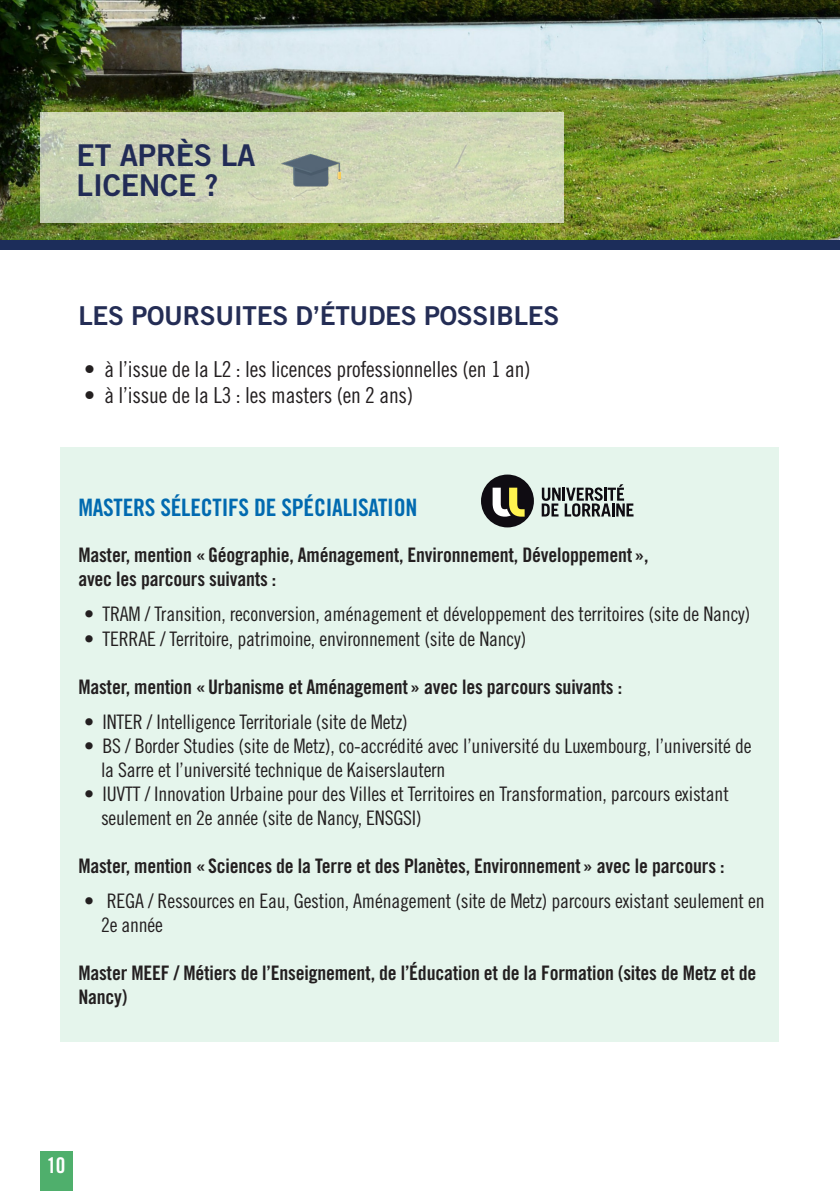
<style>
.page{position:relative;width:840px;height:1191px;background:#fff}
.page>*{position:absolute;margin:0;border:0;box-sizing:border-box;transform-origin:0 0}
.t1{font:30px "Trade Gothic LT Std Bd 2";letter-spacing:-.01em;color:#222c56}
.t2{font:26px "Trade Gothic LT Std Bd 2";letter-spacing:-.01em;color:#242d55}
.t3{font:24px "Trade Gothic LT Std Bd Cn 20";letter-spacing:-.01em;color:#016ab0}
.t4{font:22px "Trade Gothic LT Std Cn 18";letter-spacing:-.01em;color:#231f20}
.t5{font:21.6px "Trade Gothic LT Std Bd Cn 20";color:#fff}
.t6{font:20px/24px "Trade Gothic LT Std Cn 18";letter-spacing:-.01em;color:#231f20}
.t7{font:20px/24px "Trade Gothic LT Std Bd Cn 20";letter-spacing:-.01em;color:#231f20}
</style>
<div class="page">
<img style="left:0;top:0;width:839px;height:240px">
<svg style="left:40px;top:112px;width:523px;height:111px;background:#cdd5b4"></svg>
<img style="left:281px;top:141px;width:59px;height:59px">
<div style="left:40px;top:1151px;width:33px;height:40px;background:#4faf6c"></div>
<div style="left:0;top:240px;width:839px;height:10px;background:#1c2d5a"></div>
<div style="left:60px;top:446px;width:719px;height:595px;background:#e5f5ec"></div>
<svg style="left:541px;top:484px;width:92px;height:33px"></svg>
<div style="left:480px;top:474px;width:53px;height:53px;background:#0f0c12;border-radius:50%"></div>
<svg style="left:492px;top:487px;width:32px;height:29px"></svg>
<p class="t1" style="left:77px;top:137px;width:180px">ET APRÈS LA</p>
<p class="t1" style="left:77px;top:167px;width:143px">LICENCE ?</p>
<p class="t2" style="left:78px;top:300px;width:482px">LES POURSUITES D’ÉTUDES POSSIBLES</p>
<p class="t4" style="left:84px;top:356px;width:447px">• à l’issue de la L2 : les licences professionnelles (en 1 an)</p>
<p class="t4" style="left:84px;top:382px;width:330px">• à l’issue de la L3 : les masters (en 2 ans)</p>
<p class="t3" style="left:78px;top:493px;width:340px">MASTERS SÉLECTIFS DE SPÉCIALISATION</p>
<p class="t7" style="left:78px;top:543px;width:571px">Master, mention «Géographie, Aménagement, Environnement, Développement», avec les parcours suivants :</p>
<p class="t6" style="left:84px;top:602px;width:667px">• TRAM / Transition, reconversion, aménagement et développement des territoires (site de Nancy)</p>
<p class="t6" style="left:84px;top:626px;width:443px">• TERRAE / Territoire, patrimoine, environnement (site de Nancy)</p>
<p class="t7" style="left:78px;top:674px;width:545px">Master, mention «Urbanisme et Aménagement» avec les parcours suivants :</p>
<p class="t6" style="left:84px;top:709px;width:325px">• INTER / Intelligence Territoriale (site de Metz)</p>
<p class="t6" style="left:101px;top:733px;width:651px;text-indent:-17px">• BS / Border Studies (site de Metz), co-accrédité avec l’université du Luxembourg, l’université de la Sarre et l’université technique de Kaiserslautern</p>
<p class="t6" style="left:101px;top:781px;width:629px;text-indent:-17px">• IUVTT / Innovation Urbaine pour des Villes et Territoires en Transformation, parcours existant seulement en 2e année (site de Nancy, ENSGSI)</p>
<p class="t7" style="left:78px;top:853px;width:647px">Master, mention «Sciences de la Terre et des Planètes, Environnement» avec le parcours :</p>
<p class="t6" style="left:101px;top:889px;width:664px;text-indent:-17px">• REGA / Ressources en Eau, Gestion, Aménagement (site de Metz) parcours existant seulement en<br>2e année</p>
<p class="t7" style="left:78px;top:961px;width:679px">Master MEEF / Métiers de l’Enseignement, de l’Éducation et de la Formation (sites de Metz et de<br>Nancy)</p>
<p class="t5" style="left:47px;top:1152px;width:20px">10</p>
</div>
